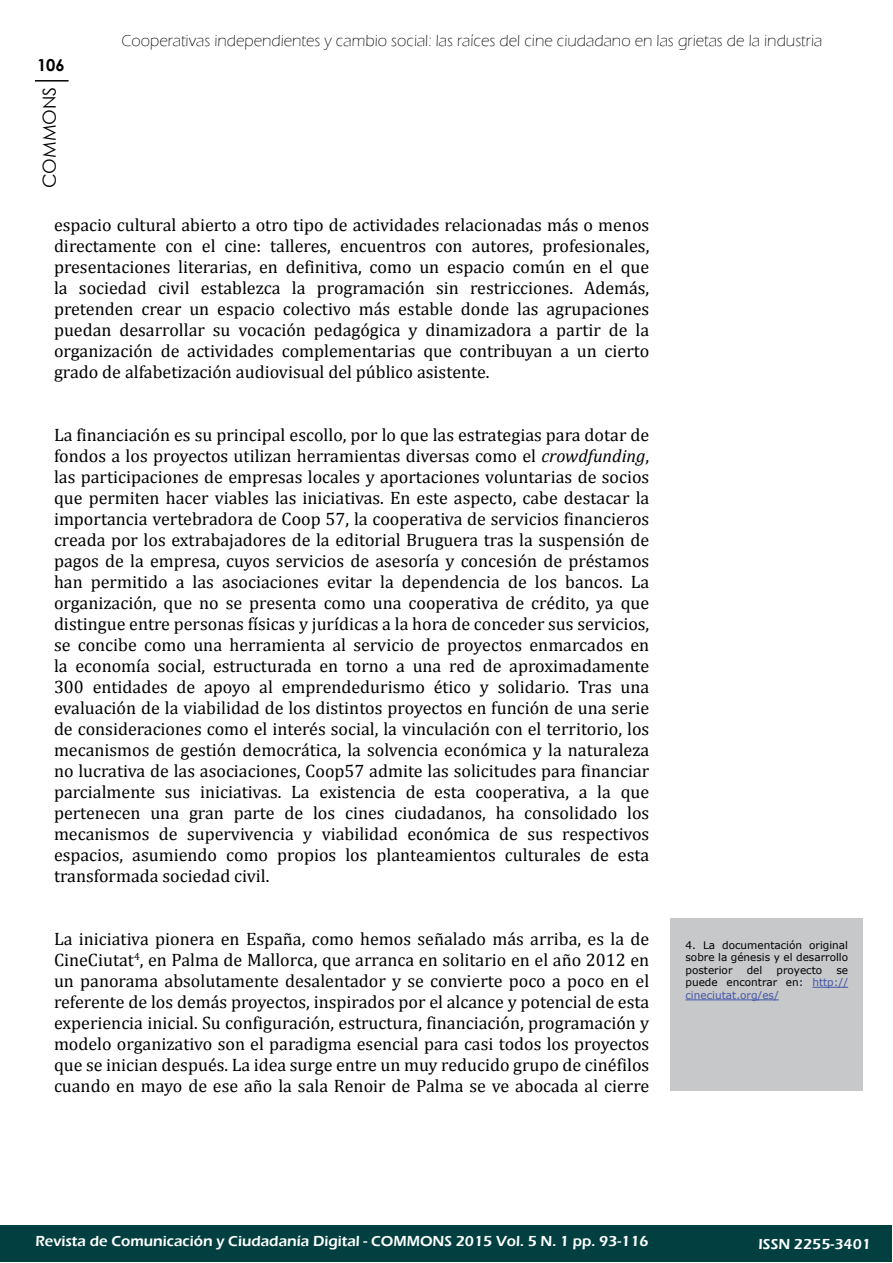
<style>
.page{position:relative;width:893px;height:1263px;background:#fff}
.page>*{position:absolute;margin:0;border:0;box-sizing:border-box;transform-origin:0 0}
.t1{font:18px/21px "Cambria";color:#000;text-align:justify}
.t2{font:18px "Century Gothic";color:#000}
.t3{font:300 16.5px "Eras ITC";color:#000}
.t4{font:700 16.5px "Century Gothic";color:#000}
.t5{font:600 15px "Eras ITC";color:#fff}
.t6{font:10.5px/12.6px "Verdana";color:#000;text-align:justify}
.t7{font:10.5px/12.6px "Verdana";color:#4357a7;text-align:justify}
.s1{font-style:italic}
.s2{color:#000}
</style>
<div class="page">
<hr style="left:35px;top:80px;width:34px;height:2px;background:#020000">
<div style="left:0;top:1225px;width:891px;height:37px;background:#023f40"></div>
<div style="left:670px;top:918px;width:193px;height:172px;background:#c7c8ca"></div>
<hr style="left:812px;top:987px;width:36px;height:1px;background:#4357a7">
<hr style="left:685px;top:999px;width:94px;height:1px;background:#4357a7">
<p class="t4" style="left:37px;top:52px;width:29px">106</p>
<p class="t2" style="left:37px;top:188px;width:103px;rotate:-90deg">COMMONS</p>
<p class="t3" style="left:121px;top:32px;width:702px">Cooperativas independientes y cambio social: las raíces del cine ciudadano en las grietas de la industria</p>
<p class="t1" style="left:54px;top:214px;width:597px">espacio cultural abierto a otro tipo de actividades relacionadas más o menos directamente con el cine: talleres, encuentros con autores, profesionales, presentaciones literarias, en definitiva, como un espacio común en el que la sociedad civil establezca la programación sin restricciones. Además, pretenden crear un espacio colectivo más estable donde las agrupaciones puedan desarrollar su vocación pedagógica y dinamizadora a partir de la organización de actividades complementarias que contribuyan a un cierto grado de alfabetización audiovisual del público asistente.</p>
<p class="t1" style="left:54px;top:424px;width:597px">La financiación es su principal escollo, por lo que las estrategias para dotar de fondos a los proyectos utilizan herramientas diversas como el <span class="s1">crowdfunding</span>, las participaciones de empresas locales y aportaciones voluntarias de socios que permiten hacer viables las iniciativas. En este aspecto, cabe destacar la importancia vertebradora de Coop 57, la cooperativa de servicios financieros creada por los extrabajadores de la editorial Bruguera tras la suspensión de pagos de la empresa, cuyos servicios de asesoría y concesión de préstamos han permitido a las asociaciones evitar la dependencia de los bancos. La organización, que no se presenta como una cooperativa de crédito, ya que distingue entre personas físicas y jurídicas a la hora de conceder sus servicios, se concibe como una herramienta al servicio de proyectos enmarcados en la economía social, estructurada en torno a una red de aproximadamente 300 entidades de apoyo al emprendedurismo ético y solidario. Tras una evaluación de la viabilidad de los distintos proyectos en función de una serie de consideraciones como el interés social, la vinculación con el territorio, los mecanismos de gestión democrática, la solvencia económica y la naturaleza no lucrativa de las asociaciones, Coop57 admite las solicitudes para financiar parcialmente sus iniciativas. La existencia de esta cooperativa, a la que pertenecen una gran parte de los cines ciudadanos, ha consolidado los mecanismos de supervivencia y viabilidad económica de sus respectivos espacios, asumiendo como propios los planteamientos culturales de esta transformada sociedad civil.</p>
<p class="t1" style="left:54px;top:928px;width:597px">La iniciativa pionera en España, como hemos señalado más arriba, es la de CineCiutat<sup>4</sup>, en Palma de Mallorca, que arranca en solitario en el año 2012 en un panorama absolutamente desalentador y se convierte poco a poco en el referente de los demás proyectos, inspirados por el alcance y potencial de esta experiencia inicial. Su configuración, estructura, financiación, programación y modelo organizativo son el paradigma esencial para casi todos los proyectos que se inician después. La idea surge entre un muy reducido grupo de cinéfilos cuando en mayo de ese año la sala Renoir de Palma se ve abocada al cierre</p>
<p class="t6" style="left:685px;top:938px;width:164px">4. La documentación original sobre la génesis y el desarrollo posterior</p>
<p class="t6" style="left:747px;top:963px;width:17px">del</p>
<p class="t6" style="left:777px;top:963px;width:47px">proyecto</p>
<p class="t7" style="left:685px;top:963px;width:164px;text-indent:151px"><span class="s2">se puede encontrar en:</span> http:// cineciutat.org/es/</p>
<p class="t5" style="left:35px;top:1232px;width:615px">Revista de Comunicación y Ciudadanía Digital - COMMONS 2015 Vol. 5 N. 1 pp. 93-116</p>
<p class="t5" style="left:759px;top:1235px;width:114px">ISSN 2255-3401</p>
</div>
